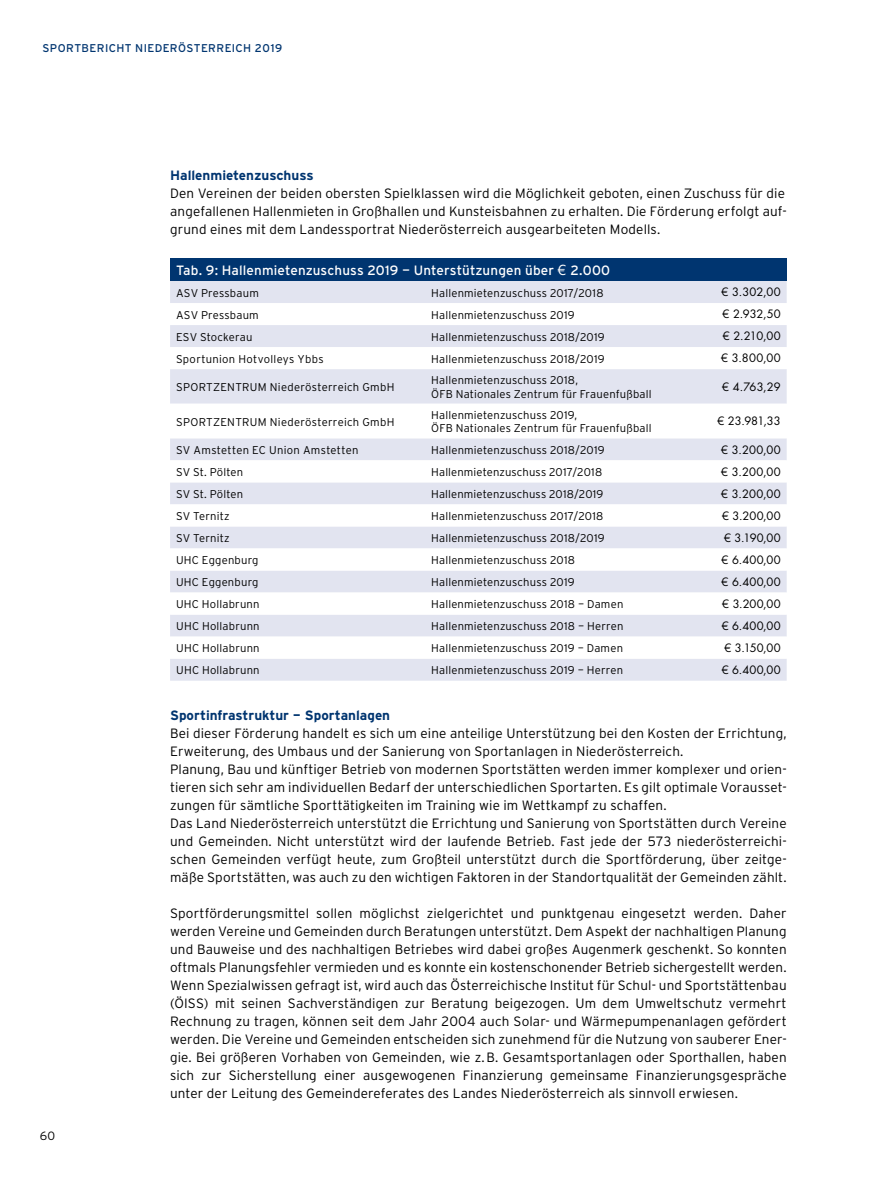
<style>
.page{position:relative;width:893px;height:1191px;background:#fff}
.page>*{position:absolute;margin:0;border:0;box-sizing:border-box;transform-origin:0 0}
.t1{font:300 13.5px/18px "Interstate Plus";letter-spacing:.01em;color:#000}
.t2{font:13.5px "Interstate Plus";letter-spacing:.01em;color:#fff}
.t3{font:700 13.5px "Interstate Plus";color:#003570}
.t4{font:300 12px "Interstate Plus";color:#000}
.t5{font:300 11.25px/13.5px "Interstate Plus";letter-spacing:.015em;color:#000}
.t6{font:11.25px "Futura LT";letter-spacing:.01em;color:#000}
.t7{font:11.25px "Interstate Plus";letter-spacing:.035em;color:#003570}
.s1{font-family:"Futura LT"}
</style>
<div class="page">
<div style="left:170px;top:258px;width:617px;height:23px;background:#003570"></div>
<div style="left:170px;top:281px;width:617px;height:399px;background:#e2e4f0"></div>
<svg style="left:170px;top:303px;width:617px;height:355px"></svg>
<p class="t7" style="left:43px;top:41px;width:241px">SPORTBERICHT NIEDERÖSTERREICH 2019</p>
<p class="t4" style="left:40px;top:1129px;width:17px">60</p>
<p class="t3" style="left:170px;top:168px;width:145px">Hallenmietenzuschuss</p>
<p class="t1" style="left:170px;top:184px;width:618px">Den Vereinen der beiden obersten Spielklassen wird die Möglichkeit geboten, einen Zuschuss für die angefallenen Hallenmieten in Großhallen und Kunsteisbahnen zu erhalten. Die Förderung erfolgt auf&shy;grund eines mit dem Landessportrat Niederösterreich ausgearbeiteten Modells.</p>
<p class="t2" style="left:176px;top:263px;width:436px">Tab. 9: Hallenmietenzuschuss 2019 – Unterstützungen über <span class="s1">¤</span> 2.000</p>
<p class="t5" style="left:176px;top:286px;width:84px">ASV Pressbaum</p>
<p class="t5" style="left:431px;top:286px;width:174px">Hallenmietenzuschuss 2017/2018</p>
<p class="t6" style="left:721px;top:285px;width:61px">€ 3.302,00</p>
<p class="t5" style="left:176px;top:308px;width:84px">ASV Pressbaum</p>
<p class="t5" style="left:431px;top:308px;width:145px">Hallenmietenzuschuss 2019</p>
<p class="t6" style="left:722px;top:307px;width:60px">€ 2.932,50</p>
<p class="t5" style="left:176px;top:330px;width:78px">ESV Stockerau</p>
<p class="t5" style="left:431px;top:330px;width:175px">Hallenmietenzuschuss 2018/2019</p>
<p class="t6" style="left:723px;top:329px;width:59px">€ 2.210,00</p>
<p class="t5" style="left:176px;top:352px;width:149px">Sportunion Hotvolleys Ybbs</p>
<p class="t5" style="left:431px;top:352px;width:175px">Hallenmietenzuschuss 2018/2019</p>
<p class="t6" style="left:721px;top:351px;width:61px">€ 3.800,00</p>
<p class="t5" style="left:176px;top:380px;width:220px">SPORTZENTRUM Niederösterreich GmbH</p>
<p class="t5" style="left:431px;top:373px;width:222px">Hallenmietenzuschuss 2018,<br>ÖFB Nationales Zentrum für Frauenfußball</p>
<p class="t6" style="left:722px;top:379px;width:60px">€ 4.763,29</p>
<p class="t5" style="left:176px;top:415px;width:220px">SPORTZENTRUM Niederösterreich GmbH</p>
<p class="t5" style="left:431px;top:408px;width:222px">Hallenmietenzuschuss 2019,<br>ÖFB Nationales Zentrum für Frauenfußball</p>
<p class="t6" style="left:717px;top:414px;width:65px">€ 23.981,33</p>
<p class="t5" style="left:176px;top:443px;width:184px">SV Amstetten EC Union Amstetten</p>
<p class="t5" style="left:431px;top:443px;width:175px">Hallenmietenzuschuss 2018/2019</p>
<p class="t6" style="left:721px;top:442px;width:61px">€ 3.200,00</p>
<p class="t5" style="left:176px;top:465px;width:69px">SV St. Pölten</p>
<p class="t5" style="left:431px;top:465px;width:172px">Hallenmietenzuschuss 2017/2018</p>
<p class="t6" style="left:721px;top:464px;width:61px">€ 3.200,00</p>
<p class="t5" style="left:176px;top:487px;width:69px">SV St. Pölten</p>
<p class="t5" style="left:431px;top:487px;width:174px">Hallenmietenzuschuss 2018/2019</p>
<p class="t6" style="left:721px;top:486px;width:61px">€ 3.200,00</p>
<p class="t5" style="left:176px;top:509px;width:55px">SV Ternitz</p>
<p class="t5" style="left:431px;top:509px;width:174px">Hallenmietenzuschuss 2017/2018</p>
<p class="t6" style="left:722px;top:508px;width:60px">€ 3.200,00</p>
<p class="t5" style="left:176px;top:531px;width:55px">SV Ternitz</p>
<p class="t5" style="left:431px;top:531px;width:175px">Hallenmietenzuschuss 2018/2019</p>
<p class="t6" style="left:724px;top:530px;width:58px">€ 3.190,00</p>
<p class="t5" style="left:176px;top:553px;width:84px">UHC Eggenburg</p>
<p class="t5" style="left:431px;top:553px;width:145px">Hallenmietenzuschuss 2018</p>
<p class="t6" style="left:722px;top:552px;width:60px">€ 6.400,00</p>
<p class="t5" style="left:176px;top:575px;width:84px">UHC Eggenburg</p>
<p class="t5" style="left:431px;top:575px;width:145px">Hallenmietenzuschuss 2019</p>
<p class="t6" style="left:722px;top:574px;width:60px">€ 6.400,00</p>
<p class="t5" style="left:176px;top:597px;width:85px">UHC Hollabrunn</p>
<p class="t5" style="left:431px;top:597px;width:194px">Hallenmietenzuschuss 2018 – Damen</p>
<p class="t6" style="left:722px;top:596px;width:60px">€ 3.200,00</p>
<p class="t5" style="left:176px;top:619px;width:85px">UHC Hollabrunn</p>
<p class="t5" style="left:431px;top:619px;width:194px">Hallenmietenzuschuss 2018 – Herren</p>
<p class="t6" style="left:722px;top:618px;width:60px">€ 6.400,00</p>
<p class="t5" style="left:176px;top:641px;width:85px">UHC Hollabrunn</p>
<p class="t5" style="left:431px;top:641px;width:193px">Hallenmietenzuschuss 2019 – Damen</p>
<p class="t6" style="left:724px;top:640px;width:58px">€ 3.150,00</p>
<p class="t5" style="left:176px;top:663px;width:85px">UHC Hollabrunn</p>
<p class="t5" style="left:431px;top:663px;width:193px">Hallenmietenzuschuss 2019 – Herren</p>
<p class="t6" style="left:722px;top:662px;width:60px">€ 6.400,00</p>
<p class="t3" style="left:170px;top:708px;width:222px">Sportinfrastruktur – Sportanlagen</p>
<p class="t1" style="left:170px;top:724px;width:618px">Bei dieser Förderung handelt es sich um eine anteilige Unterstützung bei den Kosten der Errichtung, Erweiterung, des Umbaus und der Sanierung von Sportanlagen in Niederösterreich.<br>Planung, Bau und künftiger Betrieb von modernen Sportstätten werden immer komplexer und orien&shy;tieren sich sehr am individuellen Bedarf der unterschiedlichen Sportarten. Es gilt optimale Vorausset&shy;zungen für sämtliche Sporttätigkeiten im Training wie im Wettkampf zu schaffen.<br>Das Land Niederösterreich unterstützt die Errichtung und Sanierung von Sportstätten durch Vereine und Gemeinden. Nicht unterstützt wird der laufende Betrieb. Fast jede der 573 niederösterreichi&shy;schen Gemeinden verfügt heute, zum Großteil unterstützt durch die Sportförderung, über zeitge&shy;mäße Sportstätten, was auch zu den wichtigen Faktoren in der Standortqualität der Gemeinden zählt.</p>
<p class="t1" style="left:170px;top:904px;width:618px;text-align:justify">Sportförderungsmittel sollen möglichst zielgerichtet und punktgenau eingesetzt werden. Daher werden Vereine und Gemeinden durch Beratungen unterstützt. Dem Aspekt der nachhaltigen Planung und Bauweise und des nachhaltigen Betriebes wird dabei großes Augenmerk geschenkt. So konnten oftmals Planungsfehler vermieden und es konnte ein kostenschonender Betrieb sichergestellt werden.<br>Wenn Spezialwissen gefragt ist, wird auch das Österreichische Institut für Schul- und Sportstättenbau (ÖISS) mit seinen Sachverständigen zur Beratung beigezogen. Um dem Umweltschutz vermehrt Rechnung zu tragen, können seit dem Jahr 2004 auch Solar- und Wärmepumpenanlagen gefördert werden. Die Vereine und Gemeinden entscheiden sich zunehmend für die Nutzung von sauberer Ener&shy;gie. Bei größeren Vorhaben von Gemeinden, wie z.B. Gesamtsportanlagen oder Sporthallen, haben sich zur Sicherstellung einer ausgewogenen Finanzierung gemeinsame Finanzierungsgespräche unter der Leitung des Gemeindereferates des Landes Niederösterreich als sinnvoll erwiesen.</p>
</div>
